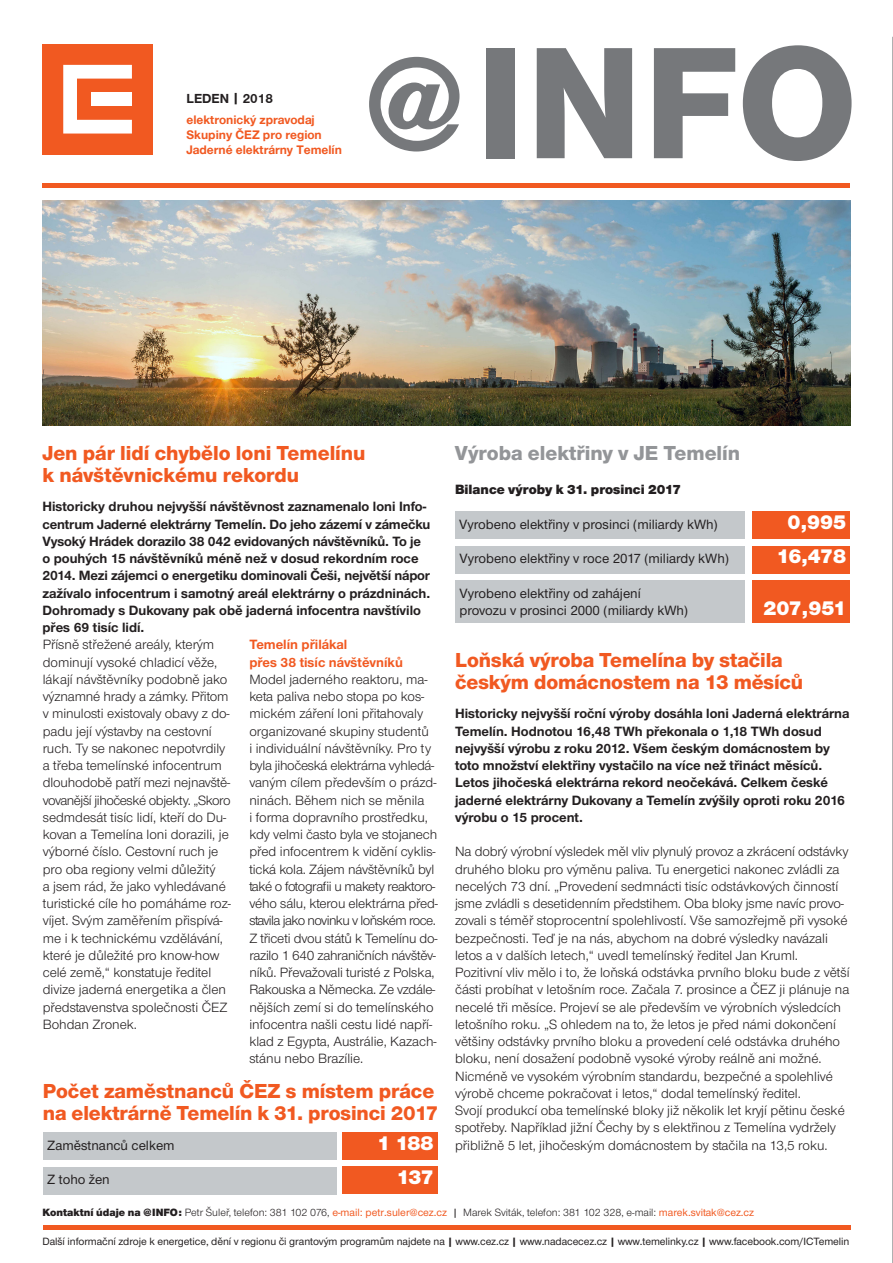
<style>
.page{position:relative;width:893px;height:1263px;background:#fff}
.page>*{position:absolute;margin:0;border:0;box-sizing:border-box;transform-origin:0 0}
.t1{font:800 165px "Nimbus CEZCE";color:#76787b}
.titulek_16{font:800 21px/22.5px "Nimbus CEZOT";letter-spacing:-.005em;color:#f15921}
.titulek_16-2{font:800 21px "Nimbus CEZOT";color:#939598}
._00_text{font:900 21px "Nimbus CEZOT";letter-spacing:-.025em;color:#fff}
._00_text-2{font:13.95px/17.2px "Nimbus CEZOT";color:#231f20}
._00_text-3{font:700 13.95px/17.2px "Nimbus CEZOT";color:#231f20}
._00_text-4{font:500 13.95px "Nimbus CEZOT";color:#231f20}
._00_text-5{font:13.95px/17.2px "Nimbus CEZOT";letter-spacing:-.04em;color:#231f20}
._00_text-6{font:700 13.95px/17.2px "Nimbus CEZOT";color:#f15921}
._00_text-7{font:900 13.95px "Nimbus CEZOT";color:#231f20}
.t2{font:700 13.5px "Nimbus CEZ";color:#231f20}
.t3{font:700 12.75px/15.3px "Nimbus CEZ";color:#f15921}
.tiráž{font:500 10.95px "Nimbus CEZOT";letter-spacing:-.005em;color:#231f20}
.tiráž-2{font:10.95px "Nimbus CEZOT";color:#231f20}
.s1{font-size:135px}
.s2{font-weight:900}
.s3{font-weight:500;color:#f15921}
.s4{font-family:"Nimbus CEZ";font-weight:500}
.s5{font-family:"Nimbus CEZ";font-weight:700}
</style>
<div class="page">
<hr style="left:892px;top:37px;width:1px;height:1226px;background:#636366">
<div style="left:42px;top:44px;width:111px;height:110px;background:#f15921"></div>
<svg style="left:63px;top:65px;width:69px;height:69px"></svg>
<div style="left:91px;top:92px;width:40px;height:14px;background:#fff"></div>
<hr style="left:43px;top:1225px;width:807px;height:4px;background:#f15921">
<img style="left:43px;top:201px;width:807px;height:224px">
<div style="left:455px;top:511px;width:289px;height:28px;background:#c4c8cb"></div>
<div style="left:455px;top:580px;width:289px;height:43px;background:#c4c8cb"></div>
<div style="left:752px;top:511px;width:98px;height:28px;background:#f15921"></div>
<div style="left:752px;top:580px;width:98px;height:43px;background:#f15921"></div>
<div style="left:455px;top:546px;width:289px;height:27px;background:#c4c8cb"></div>
<div style="left:752px;top:546px;width:98px;height:27px;background:#f15921"></div>
<hr style="left:43px;top:184px;width:807px;height:4px;background:#f15921">
<div style="left:43px;top:1132px;width:293px;height:28px;background:#c4c8cb"></div>
<div style="left:342px;top:1132px;width:96px;height:28px;background:#f15921"></div>
<div style="left:43px;top:1167px;width:293px;height:27px;background:#c4c8cb"></div>
<div style="left:342px;top:1167px;width:96px;height:27px;background:#f15921"></div>
<p class="t2" style="left:186px;top:90px;width:88px">LEDEN | 2018</p>
<p class="t3" style="left:186px;top:112px;width:157px">elektronický zpravodaj<br>Skupiny ČEZ pro region<br>Jaderné elektrárny Temelín</p>
<p class="t1" style="left:365px;top:8px;width:494px"><span class="s1">@</span>INFO</p>
<p class="titulek_16" style="left:42px;top:441px;width:325px">Jen pár lidí chybělo loni Temelínu k návštěvnickému rekordu</p>
<p class="_00_text-3" style="left:43px;top:498px;width:389px">Historicky druhou nejvyšší návštěvnost zaznamenalo loni Info&shy;centrum Jaderné elektrárny Temelín. Do jeho zázemí v zámečku Vysoký Hrádek dorazilo 38 042 evidovaných návštěvníků. To je o pouhých 15 návštěvníků méně než v dosud rekordním roce 2014. Mezi zájemci o energetiku dominovali Češi, největší nápor zažívalo infocentrum i samotný areál elektrárny o prázdninách.<br>Dohromady s Dukovany pak obě jaderná infocentra navštívilo přes 69 tisíc lidí.</p>
<p class="_00_text-2" style="left:43px;top:636px;width:190px">Přísně střežené areály, kterým dominují vysoké chladicí věže, lákají návštěvníky podobně jako významné hrady a zámky. Přitom v minulosti existovaly obavy z do&shy;padu její výstavby na cestovní ruch. Ty se nakonec nepotvrdily a třeba temelínské infocentrum dlouhodobě patří mezi nejnavště&shy;vovanější jihočeské objekty. „Skoro sedmdesát tisíc lidí, kteří do Du&shy;kovan a Temelína loni dorazili, je výborné číslo. Cestovní ruch je pro oba regiony velmi důležitý<br>a jsem rád, že jako vyhledávané turistické cíle ho pomáháme roz&shy;víjet. Svým zaměřením přispívá&shy;me i k technickému vzdělávání, které je důležité pro know-how celé země,“ konstatuje ředitel divize jaderná energetika a člen představenstva společnosti ČEZ<br>Bohdan Zronek.</p>
<p class="_00_text-6" style="left:249px;top:636px;width:155px">Temelín přilákal<br>přes 38 tisíc návštěvníků</p>
<p class="_00_text-2" style="left:249px;top:671px;width:189px">Model jaderného reaktoru, ma&shy;keta paliva nebo stopa po kos&shy;mickém záření loni přitahovaly organizované skupiny studentů<br>i individuální návštěvníky. Pro ty byla jihočeská elektrárna vyhledá&shy;vaným cílem především o prázd&shy;ninách. Během nich se měnila</p>
<p class="_00_text-2" style="left:249px;top:809px;width:189px">i forma dopravního prostředku, kdy velmi často byla ve stojanech před infocentrem k vidění cyklis&shy;tická kola. Zájem návštěvníků byl také o fotografii u makety reaktoro-</p>
<p class="_00_text-5" style="left:249px;top:895px;width:190px">vého sálu, kterou elektrárna před&shy;stavila jako novinku v loňském roce.</p>
<p class="_00_text-2" style="left:249px;top:929px;width:190px">Z třiceti dvou států k Temelínu do&shy;razilo 1 640 zahraničních návštěv&shy;níků. Převažovali turisté z Polska, Rakouska a Německa. Ze vzdále&shy;nějších zemí si do temelínského infocentra našli cestu lidé napří-</p>
<p class="_00_text-2" style="left:249px;top:1033px;width:189px">klad z Egypta, Austrálie, Kazach&shy;stánu nebo Brazílie.</p>
<p class="titulek_16" style="left:43px;top:1080px;width:397px">Počet zaměstnanců ČEZ s místem práce na elektrárně Temelín k 31. prosinci 2017</p>
<p class="_00_text-4" style="left:47px;top:1137px;width:129px">Zaměstnanců celkem</p>
<p class="_00_text" style="left:377px;top:1130px;width:58px">1 188</p>
<p class="_00_text-4" style="left:47px;top:1171px;width:64px">Z toho žen</p>
<p class="_00_text" style="left:396px;top:1165px;width:39px">137</p>
<p class="titulek_16-2" style="left:455px;top:440px;width:287px">Výroba elektřiny v JE Temelín</p>
<p class="_00_text-7" style="left:455px;top:481px;width:228px">Bilance výroby k 31. prosinci 2017</p>
<p class="_00_text-4" style="left:459px;top:516px;width:260px">Vyrobeno elektřiny v prosinci (miliardy kWh)</p>
<p class="_00_text" style="left:788px;top:509px;width:60px">0,995</p>
<p class="_00_text-4" style="left:459px;top:550px;width:271px">Vyrobeno elektřiny v roce 2017 (miliardy kWh)</p>
<p class="_00_text" style="left:777px;top:544px;width:71px">16,478</p>
<p class="_00_text-4" style="left:459px;top:585px;width:183px">Vyrobeno elektřiny od zahájení</p>
<p class="_00_text-4" style="left:459px;top:602px;width:230px">provozu v prosinci 2000 (miliardy kWh)</p>
<p class="_00_text" style="left:763px;top:596px;width:84px">207,951</p>
<p class="titulek_16" style="left:455px;top:648px;width:350px">Loňská výroba Temelína by stačila českým domácnostem na 13 měsíců</p>
<p class="_00_text-3" style="left:455px;top:705px;width:396px">Historicky nejvyšší roční výroby dosáhla loni Jaderná elektrárna Temelín. Hodnotou 16,48 TWh překonala o 1,18 TWh dosud nejvyšší výrobu z roku 2012. Všem českým domácnostem by toto množství elektřiny vystačilo na více než třináct měsíců.<br>Letos jihočeská elektrárna rekord neočekává. Celkem české jaderné elektrárny Dukovany a Temelín zvýšily oproti roku 2016 výrobu o 15 procent.</p>
<p class="_00_text-2" style="left:455px;top:843px;width:395px">Na dobrý výrobní výsledek měl vliv plynulý provoz a zkrácení odstávky druhého bloku pro výměnu paliva. Tu energetici nakonec zvládli za necelých 73 dní. „Provedení sedmnácti tisíc odstávkových činností jsme zvládli s desetidenním předstihem. Oba bloky jsme navíc provo&shy;zovali s téměř stoprocentní spolehlivostí. Vše samozřejmě při vysoké bezpečnosti. Teď je na nás, abychom na dobré výsledky navázali letos a v dalších letech,“ uvedl temelínský ředitel Jan Kruml.</p>
<p class="_00_text-2" style="left:455px;top:964px;width:396px">Pozitivní vliv mělo i to, že loňská odstávka prvního bloku bude z větší části probíhat v letošním roce. Začala 7. prosince a ČEZ ji plánuje na necelé tři měsíce. Projeví se ale především ve výrobních výsledcích letošního roku. „S ohledem na to, že letos je před námi dokončení většiny odstávky prvního bloku a provedení celé odstávka druhého bloku, není dosažení podobně vysoké výroby reálně ani možné.<br>Nicméně ve vysokém výrobním standardu, bezpečné a spolehlivé výrobě chceme pokračovat i letos,“ dodal temelínský ředitel.</p>
<p class="_00_text-2" style="left:455px;top:1102px;width:391px">Svojí produkcí oba temelínské bloky již několik let kryjí pětinu české spotřeby. Například jižní Čechy by s elektřinou z Temelína vydržely přibližně 5 let, jihočeským domácnostem by stačila na 13,5 roku.</p>
<p class="tiráž-2" style="left:43px;top:1206px;width:713px"><span class="s2">Kontaktní údaje na @INFO:</span> Petr Šuleř, telefon: 381 102 076, <span class="s3">e-mail: petr.suler@cez.cz</span> <span class="s4">|</span> Marek Sviták, telefon: 381 102 328, e-mail: <span class="s3">marek.svitak@cez.cz</span></p>
<p class="tiráž" style="left:43px;top:1235px;width:808px">Další informační zdroje k energetice, dění v regionu či grantovým programům najdete na <span class="s5">|</span> www.cez.cz <span class="s5">|</span> www.nadacecez.cz <span class="s5">|</span> www.temelinky.cz <span class="s5">|</span> www.facebook.com/ICTemelin</p>
</div>
